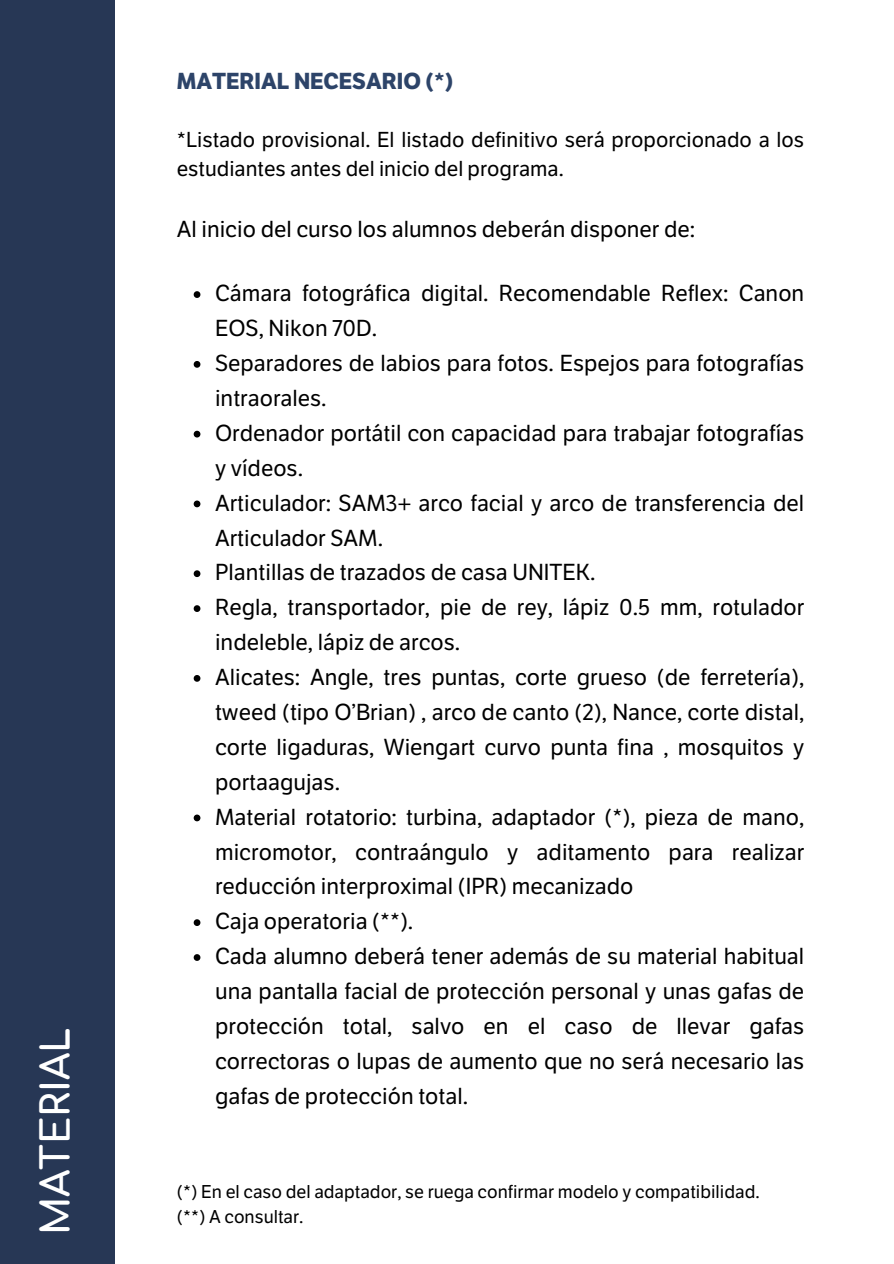
<style>
.page{position:relative;width:894px;height:1264px;background:#fff}
.page>*{position:absolute;margin:0;border:0;box-sizing:border-box;transform-origin:0 0}
.t1{font:700 39px "Comfortaa";color:#fff}
.t2{font:22.5px/34.8px "LFT Etica";color:#000}
.t3{font:700 22.5px "LFT Etica";color:#2d4469}
.t4{font:21px/29.2px "LFT Etica";color:#000}
.t5{font:18px "LFT Etica";color:#000}
</style>
<div class="page">
<div style="left:0;top:0;width:114px;height:1263px;background:#273755"></div>
<svg style="left:194px;top:291px;width:6px;height:7px"></svg>
<svg style="left:194px;top:361px;width:6px;height:7px"></svg>
<svg style="left:194px;top:431px;width:6px;height:6px"></svg>
<svg style="left:194px;top:500px;width:6px;height:7px"></svg>
<svg style="left:194px;top:570px;width:6px;height:7px"></svg>
<svg style="left:194px;top:605px;width:6px;height:7px"></svg>
<svg style="left:194px;top:675px;width:6px;height:6px"></svg>
<svg style="left:194px;top:814px;width:6px;height:7px"></svg>
<svg style="left:194px;top:919px;width:6px;height:7px"></svg>
<svg style="left:194px;top:954px;width:6px;height:6px"></svg>
<h1 class="t1" style="left:36px;top:1235px;width:209px;rotate:-90deg">MATERIAL</h1>
<h2 class="t3" style="left:177px;top:68px;width:278px">MATERIAL NECESARIO (*)</h2>
<h3 class="t4" style="left:177px;top:125px;width:628px">*Listado provisional. El listado definitivo será proporcionado a los estudiantes antes del inicio del programa.</h3>
<h3 class="t2" style="left:177px;top:212px;width:520px">Al inicio del curso los alumnos deberán disponer de:</h3>
<p class="t2" style="left:215px;top:276px;width:590px">Cámara fotográfica digital. Recomendable Reflex: Canon<br>EOS, Nikon 70D.</p>
<p class="t2" style="left:215px;top:346px;width:590px">Separadores de labios para fotos. Espejos para fotografías intraorales.</p>
<p class="t2" style="left:215px;top:416px;width:590px">Ordenador portátil con capacidad para trabajar fotografías y vídeos.</p>
<p class="t2" style="left:215px;top:486px;width:590px">Articulador: SAM3+ arco facial y arco de transferencia del<br>Articulador SAM.</p>
<p class="t2" style="left:215px;top:555px;width:382px">Plantillas de trazados de casa UNITEK.</p>
<p class="t2" style="left:215px;top:590px;width:590px">Regla, transportador, pie de rey, lápiz 0.5 mm, rotulador indeleble, lápiz de arcos.</p>
<p class="t2" style="left:215px;top:660px;width:590px;text-align:justify">Alicates: Angle, tres puntas, corte grueso (de ferretería), tweed (tipo O’Brian) , arco de canto (2), Nance, corte distal, corte ligaduras, Wiengart curvo punta fina , mosquitos y portaagujas.</p>
<p class="t2" style="left:215px;top:799px;width:590px;text-align:justify">Material rotatorio: turbina, adaptador (*), pieza de mano, micromotor, contraángulo y aditamento para realizar reducción interproximal (IPR) mecanizado</p>
<p class="t2" style="left:215px;top:904px;width:200px">Caja operatoria (**).</p>
<p class="t2" style="left:215px;top:939px;width:590px;text-align:justify">Cada alumno deberá tener además de su material habitual una pantalla facial de protección personal y unas gafas de protección total, salvo en el caso de llevar gafas correctoras o lupas de aumento que no será necesario las gafas de protección total.</p>
<p class="t5" style="left:177px;top:1181px;width:584px">(*) En el caso del adaptador, se ruega confirmar modelo y compatibilidad.</p>
<p class="t5" style="left:177px;top:1206px;width:128px">(**) A consultar.</p>
</div>
